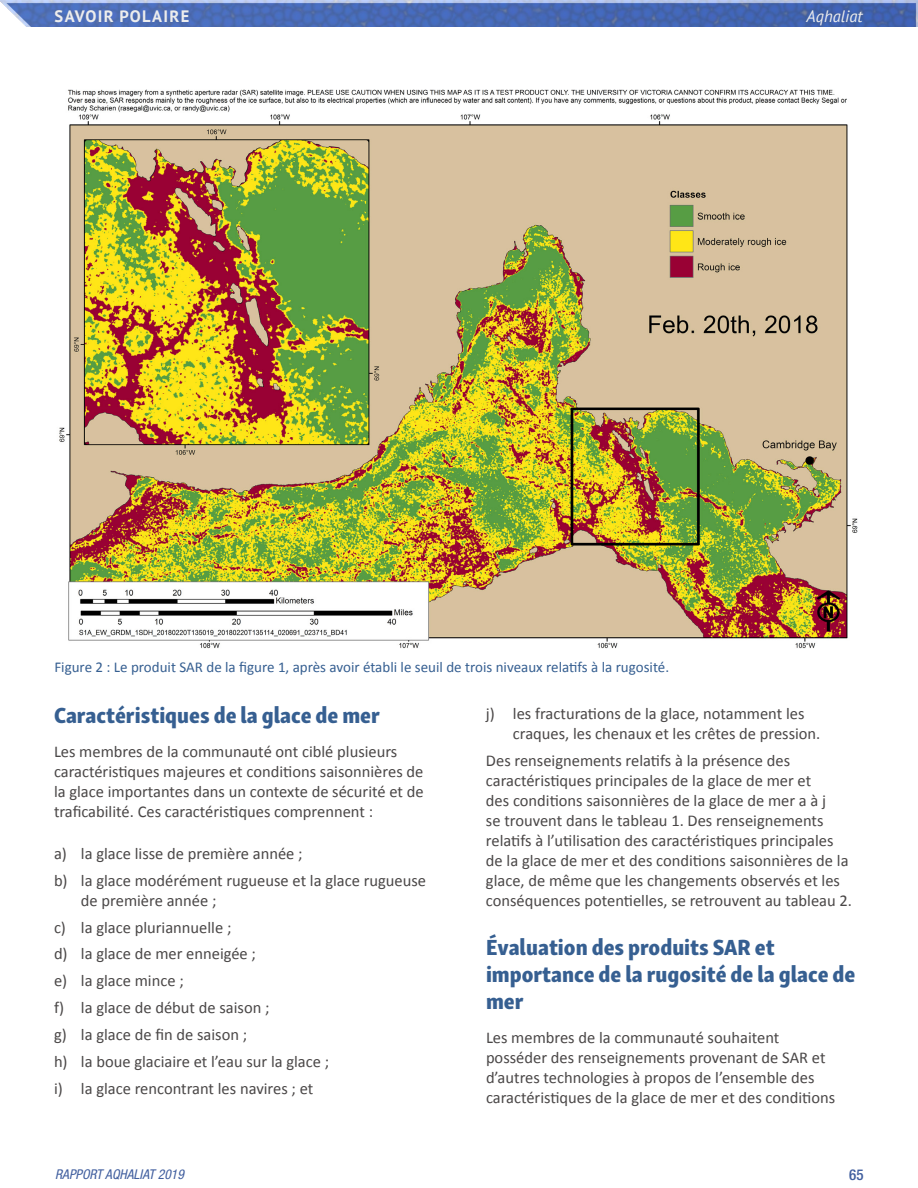
<style>
.page{position:relative;width:918px;height:1188px;background:#fff}
.page>*{position:absolute;margin:0;border:0;box-sizing:border-box;transform-origin:0 0}
.t1{font:22.5px/27px "Skolar Sans Latn Cn Eb";color:#365f91}
.t2{font:16.5px/20.1px "Calibri";color:#4a4747}
.t3{font:700 16.5px "PT Sans";letter-spacing:.08em;color:#ededed}
.t4{font:italic 16.5px "PT Sans";color:#ededed}
.t5{font:15px "Calibri";color:#365f91}
.t6{font:500 condensed 15px "Helvetica Neue LT Std";color:#415f9f}
.t7{font:italic condensed 13.5px "Helvetica Neue LT Std";color:#415f9f}
</style>
<div class="page">
<img style="left:0;top:0;width:918px;height:27px">
<img style="left:59px;top:89px;width:799px;height:560px">
<p class="t3" style="left:55px;top:5px;width:136px">SAVOIR POLAIRE</p>
<p class="t4" style="left:807px;top:6px;width:58px">Aqhaliat</p>
<p class="t5" style="left:54px;top:658px;width:616px">Figure 2 : Le produit SAR de la figure 1, après avoir établi le seuil de trois niveaux relatifs à la rugosité.</p>
<h1 class="t1" style="left:54px;top:700px;width:327px">Caractéristiques de la glace de mer</h1>
<p class="t2" style="left:54px;top:741px;width:371px">Les membres de la communauté ont ciblé plusieurs caractéristiques majeures et conditions saisonnières de la glace importantes dans un contexte de sécurité et de traficabilité. Ces caractéristiques comprennent :</p>
<p class="t2" style="left:54px;top:840px;width:374px;line-height:26.8px">a) la glace lisse de première année ;<br>b) la glace modérément rugueuse et la glace rugueuse</p>
<p class="t2" style="left:54px;top:887px;width:277px;line-height:26.8px;text-indent:27px">de première année ;<br>c) la glace pluriannuelle ;<br>d) la glace de mer enneigée ;<br>e) la glace mince ;<br>f) la glace de début de saison ;<br>g) la glace de fin de saison ;<br>h) la boue glaciaire et l’eau sur la glace ; i) la glace rencontrant les navires ; et</p>
<p class="t2" style="left:513px;top:703px;width:309px;text-indent:-27px">j) les fracturations de la glace, notamment les craques, les chenaux et les crêtes de pression.</p>
<p class="t2" style="left:486px;top:750px;width:368px">Des renseignements relatifs à la présence des caractéristiques principales de la glace de mer et<br>des conditions saisonnières de la glace de mer a à j<br>se trouvent dans le tableau 1. Des renseignements relatifs à l’utilisation des caractéristiques principales de la glace de mer et des conditions saisonnières de la glace, de même que les changements observés et les conséquences potentielles, se retrouvent au tableau 2.</p>
<h1 class="t1" style="left:486px;top:932px;width:371px">Évaluation des produits SAR et importance de la rugosité de la glace de mer</h1>
<p class="t2" style="left:486px;top:1027px;width:351px">Les membres de la communauté souhaitent posséder des renseignements provenant de SAR et d’autres technologies à propos de l’ensemble des caractéristiques de la glace de mer et des conditions</p>
<p class="t7" style="left:55px;top:1167px;width:130px">RAPPORT AQHALIAT 2019</p>
<p class="t6" style="left:849px;top:1166px;width:16px">65</p>
</div>
